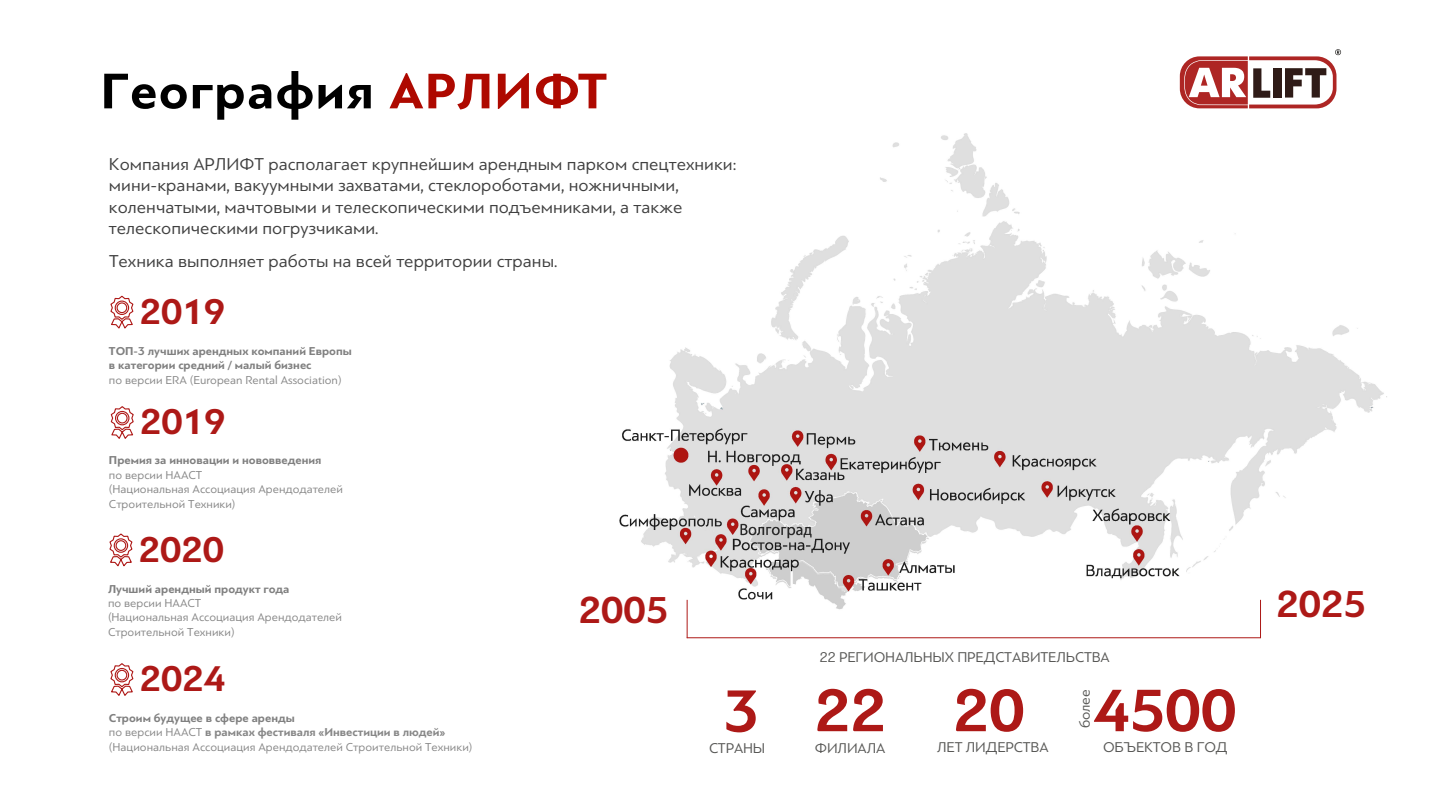
<style>
.page{position:relative;width:1440px;height:810px;background:#fff}
.page>*{position:absolute;margin:0;border:0;box-sizing:border-box;transform-origin:0 0}
.t1{font:700 62.78px "PF Bague Sans Pro";color:#ad1917}
.t2{font:700 52.5px "PF Bague Sans Pro";letter-spacing:.025em;color:#000}
.t3{font:700 39.3px "PF Bague Sans Pro";color:#ad1917}
.t4{font:700 37.5px "PF Bague Sans Pro";color:#ad1917}
.t5{font:18px/21.6px "PF Bague Sans Pro";color:#404040}
.t6{font:14.85px "PF Bague Sans Pro";letter-spacing:-.01em;color:#585856}
.t7{font:12px/14.4px "PF Bague Sans Pro";color:#878787}
.t8{font:700 12px/14.4px "PF Bague Sans Pro";color:#808080}
.s1{color:#ae0900}
.s2{font-style:inherit}
.s3{font-weight:700;color:#808080}
.s4{font-weight:700}
</style>
<div class="page">
<img style="left:619px;top:108px;width:768px;height:531px">
<svg style="left:110px;top:406px;width:24px;height:33px"></svg>
<hr style="left:687px;top:600px;width:1px;height:38px;background:#ad1917">
<hr style="left:687px;top:638px;width:574px;height:1px;background:#ad1917">
<hr style="left:1260px;top:600px;width:1px;height:38px;background:#ad1917">
<svg style="left:109px;top:533px;width:24px;height:34px"></svg>
<svg style="left:110px;top:295px;width:24px;height:34px"></svg>
<svg style="left:110px;top:663px;width:24px;height:33px"></svg>
<svg style="left:1180px;top:49px;width:161px;height:59px"></svg>
<h2 class="t2" style="left:101px;top:59px;width:508px">География <span class="s1">АРЛИФТ</span></h2>
<p class="t5" style="left:109px;top:153px;width:629px">Компания АРЛИФТ располагает крупнейшим арендным парком спецтехники: мини-кранами, вакуумными захватами, стеклороботами, ножничными, коленчатыми, мачтовыми и телескопическими подъемниками, а также телескопическими погрузчиками.</p>
<h3 class="t5" style="left:109px;top:250px;width:450px">Техника выполняет работы на всей территории страны.</h3>
<h3 class="t4" style="left:140px;top:289px;width:87px">20<span class="s2">19</span></h3>
<p class="t8" style="left:109px;top:344px;width:244px">ТОП-3 лучших арендных компаний Европы в категории средний / малый бизнес</p>
<p class="t7" style="left:109px;top:373px;width:234px">по версии ERA (European Rental Association)</p>
<h3 class="t4" style="left:140px;top:399px;width:87px">20<span class="s2">19</span></h3>
<p class="t8" style="left:109px;top:453px;width:214px">Премия за инновации и нововведения</p>
<p class="t7" style="left:109px;top:468px;width:236px">по версии НААСТ<br>(Национальная Ассоциация Арендодателей<br>Строительной Техники)</p>
<h3 class="t4" style="left:139px;top:527px;width:87px">20<span class="s2">20</span></h3>
<p class="t8" style="left:108px;top:582px;width:183px">Лучший арендный продукт года</p>
<p class="t7" style="left:108px;top:596px;width:236px">по версии НААСТ<br>(Национальная Ассоциация Арендодателей<br>Строительной Техники)</p>
<h3 class="t4" style="left:140px;top:656px;width:87px">20<span class="s2">24</span></h3>
<p class="t7" style="left:109px;top:711px;width:365px"><span class="s3">Строим будущее в сфере аренды<br></span>по версии НААСТ <span class="s4">в рамках фестиваля «Инвестиции в людей» </span>(Национальная Ассоциация Арендодателей Строительной Техники)</p>
<h3 class="t3" style="left:579px;top:586px;width:91px">2005</h3>
<h3 class="t3" style="left:1276px;top:580px;width:91px">2025</h3>
<p class="t6" style="left:820px;top:649px;width:292px">22 РЕГИОНАЛЬНЫХ ПРЕДСТАВИТЕЛЬСТВА</p>
<h1 class="t1" style="left:815px;top:672px;width:423px">22 20 4500</h1>
<h1 class="t1" style="left:724px;top:673px;width:37px">3</h1>
<p class="t6" style="left:709px;top:739px;width:58px">СТРАНЫ</p>
<p class="t6" style="left:937px;top:738px;width:113px">ЛЕТ ЛИДЕРСТВА</p>
<p class="t6" style="left:1103px;top:738px;width:126px">ОБЪЕКТОВ В ГОД</p>
<p class="t6" style="left:1076px;top:728px;width:40px;rotate:-90deg">более</p>
<p class="t6" style="left:815px;top:739px;width:72px">ФИЛИАЛА</p>
</div>
